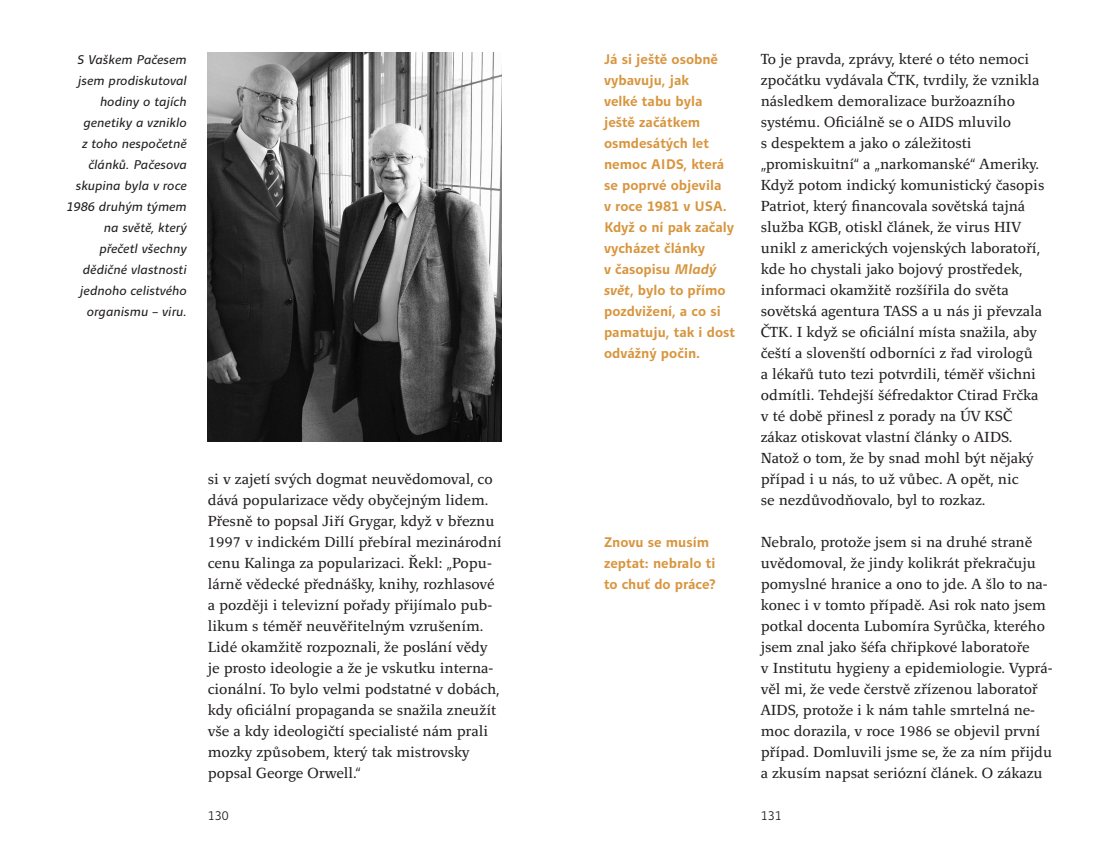
<style>
.page{position:relative;width:1106px;height:851px;background:#fff}
.page>*{position:absolute;margin:0;border:0;box-sizing:border-box;transform-origin:0 0}
._1_odstavec{font:16.5px/21px "Quodlibet Serif";color:#231f20}
.otázka_4{font:16.5px/21px "Quodlibet Serif";color:#231f20}
.otázka_4-2{font:700 16.5px/21px "Quodlibet Sans";color:#d8953e}
.popiska_levá{font:italic 15px/21px "Quodlibet Sans";color:#231f20;text-align:right}
.t1{font:300 15px "Quodlibet Sans";color:#231f20}
.s1{font-style:italic}
</style>
<div class="page">
<img style="left:208px;top:53px;width:294px;height:389px">
<p class="popiska_levá" style="left:66px;top:48px;width:122px">S Vaškem Pačesem jsem prodiskutoval hodiny o tajích genetiky a vzniklo<br>z toho nespočetně článků. Pačesova skupina byla v roce<br>1986 druhým týmem na světě, který přečetl všechny dědičné vlastnosti jednoho celistvého organismu – viru.</p>
<p class="otázka_4-2" style="left:604px;top:48px;width:132px">Já si ještě osobně vybavuju, jak<br>velké tabu byla ještě začátkem osmdesátých let nemoc AIDS, která se poprvé objevila<br>v roce 1981 v USA.<br>Když o ní pak začaly vycházet články<br>v časopisu <span class="s1">Mladý svět</span>, bylo to přímo pozdvižení, a co si pamatuju, tak i dost odvážný počin.</p>
<p class="_1_odstavec" style="left:208px;top:468px;width:295px">si v zajetí svých dogmat neuvědomoval, co dává popularizace vědy obyčejným lidem.<br>Přesně to popsal Jiří Grygar, když v březnu 1997 v indickém Dillí přebíral mezinárodní cenu Kalinga za popularizaci. Řekl: „Popu&shy;lárně vědecké přednášky, knihy, rozhlasové a později i televizní pořady přijímalo pub&shy;likum s téměř neuvěřitelným vzrušením.<br>Lidé okamžitě rozpoznali, že poslání vědy je prosto ideologie a že je vskutku interna&shy;cionální. To bylo velmi podstatné v dobách, kdy oficiální propaganda se snažila zneužít vše a kdy ideologičtí specialisté nám prali mozky způsobem, který tak mistrovsky popsal George Orwell.“</p>
<p class="otázka_4-2" style="left:604px;top:531px;width:113px">Znovu se musím zeptat: nebralo ti to chuť do práce?</p>
<p class="otázka_4" style="left:760px;top:48px;width:285px">To je pravda, zprávy, které o této nemoci zpočátku vydávala ČTK, tvrdily, že vznikla následkem demoralizace buržoazního systému. Oficiálně se o AIDS mluvilo<br>s despektem a jako o záležitosti „promiskuitní“ a „narkomanské“ Ameriky.<br>Když potom indický komunistický časopis Patriot, který financovala sovětská tajná služba KGB, otiskl článek, že virus HIV unikl z amerických vojenských laboratoří, kde ho chystali jako bojový prostředek, informaci okamžitě rozšířila do světa sovětská agentura TASS a u nás ji převzala ČTK. I když se oficiální místa snažila, aby čeští a slovenští odborníci z řad virologů<br>a lékařů tuto tezi potvrdili, téměř všichni odmítli. Tehdejší šéfredaktor Ctirad Frčka v té době přinesl z porady na ÚV KSČ zákaz otiskovat vlastní články o AIDS.<br>Natož o tom, že by snad mohl být nějaký případ i u nás, to už vůbec. A opět, nic<br>se nezdůvodňovalo, byl to rozkaz.</p>
<p class="_1_odstavec" style="left:760px;top:531px;width:293px">Nebralo, protože jsem si na druhé straně uvědomoval, že jindy kolikrát překračuju pomyslné hranice a ono to jde. A šlo to na&shy;konec i v tomto případě. Asi rok nato jsem potkal docenta Lubomíra Syrůčka, kterého jsem znal jako šéfa chřipkové laboratoře<br>v Institutu hygieny a epidemiologie. Vyprá&shy;věl mi, že vede čerstvě zřízenou laboratoř AIDS, protože i k nám tahle smrtelná ne&shy;moc dorazila, v roce 1986 se objevil první případ. Domluvili jsme se, že za ním přijdu a zkusím napsat seriózní článek. O zákazu</p>
<p class="t1" style="left:208px;top:807px;width:22px">130</p>
<p class="t1" style="left:760px;top:807px;width:22px">131</p>
</div>
